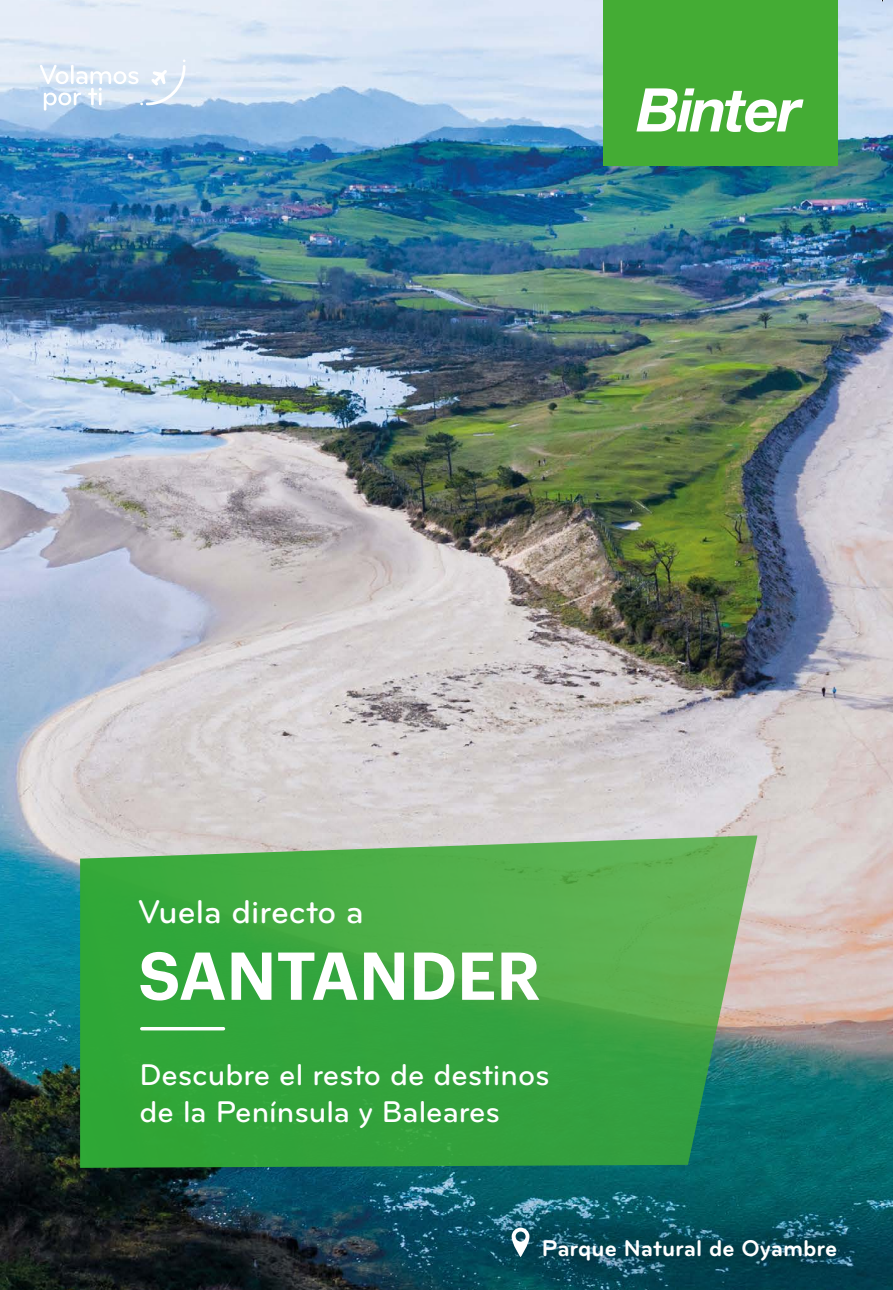
<style>
.page{position:relative;width:893px;height:1290px;background:#fff}
.page>*{position:absolute;margin:0;border:0;box-sizing:border-box;transform-origin:0 0}
.t1{font:600 66.15px "Graphik";color:#fff}
.t2{font:500 34.12px "Bryant Pro";color:#fff}
.t3{font:500 31.15px/37.4px "Bryant Pro";color:#fff}
.t4{font:700 23.62px "Bryant Pro";color:#fff}
</style>
<div class="page">
<img style="left:0;top:0;width:893px;height:1290px">
<img style="left:447px;top:1143px;width:446px;height:147px">
<svg style="left:512px;top:1227px;width:17px;height:30px"></svg>
<svg style="left:40px;top:59px;width:146px;height:52px;background:#d5e4f4"></svg>
<div style="left:603px;top:0;width:234px;height:165px;background:#44ac34"></div>
<svg style="left:636px;top:88px;width:167px;height:44px"></svg>
<svg style="left:80px;top:835px;width:677px;height:333px;background:#45a74b"></svg>
<hr style="left:142px;top:1027px;width:82px;height:3px;background:#fff">
<p class="t2" style="left:138px;top:891px;width:227px">Vuela directo a</p>
<p class="t1" style="left:138px;top:925px;width:404px">SANTANDER</p>
<p class="t3" style="left:140px;top:1056px;width:412px">Descubre el resto de destinos de la Península y Baleares</p>
<p class="t4" style="left:542px;top:1233px;width:297px">Parque Natural de Oyambre</p>
</div>
